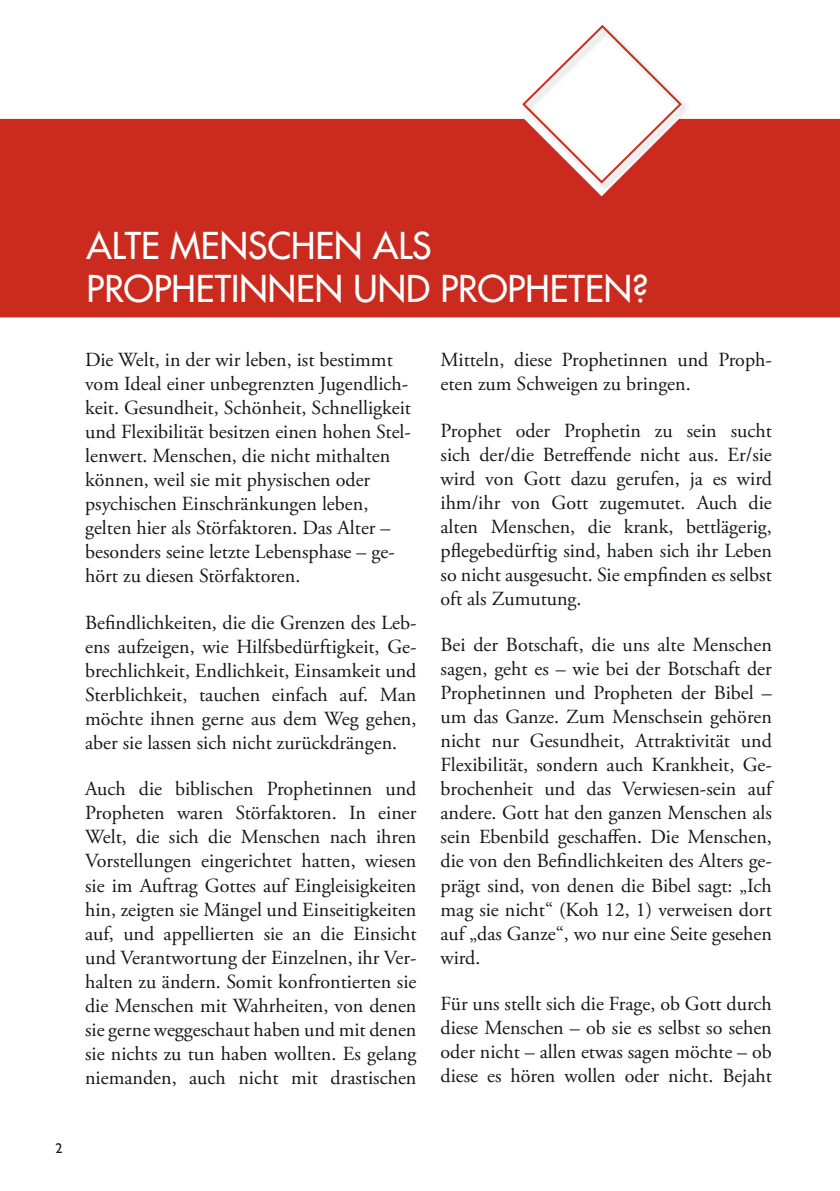
<style>
.page{position:relative;width:840px;height:1191px;background:#fff}
.page>*{position:absolute;margin:0;border:0;box-sizing:border-box;transform-origin:0 0}
.t1{font:500 36px/43.2px "Futura Std";color:#fff}
.t2{font:20px/24px "Adobe Garamond Pro";color:#151616;text-align:justify}
.t3{font:14px "Gill Sans";color:#151616}
</style>
<div class="page">
<div style="left:0;top:119px;width:839px;height:198px;background:#cb2b1e"></div>
<div style="left:519px;top:23px;width:171px;height:169px;background:#151616;opacity:.27"></div>
<svg style="left:520px;top:23px;width:163px;height:162px"></svg>
<p class="t3" style="left:55px;top:1140px;width:8px">2</p>
<h1 class="t1" style="left:86px;top:224px;width:375px">ALTE MENSCHEN ALS proPHETINNEN UND PROP</h1>
<h1 class="t1" style="left:525px;top:267px;width:124px">HETEN?</h1>
<p class="t2" style="left:85px;top:348px;width:327px;text-align:left">Die Welt, in der wir leben, ist bestimmt vom Ideal einer unbegrenzten Jugendlich&shy;keit. Gesundheit, Schönheit, Schnelligkeit und Flexibilität besitzen einen hohen Stel&shy;lenwert. Menschen, die nicht mithalten können, weil sie mit physischen oder psychischen Einschränkungen leben, gelten hier als Störfaktoren. Das Alter – besonders seine letzte Lebensphase – ge&shy;hört zu diesen Störfaktoren.</p>
<p class="t2" style="left:85px;top:611px;width:333px">Befindlichkeiten, die die Grenzen des Leb&shy;ens aufzeigen, wie Hilfsbedürftigkeit, Ge&shy;brechlichkeit, Endlichkeit, Einsamkeit und Sterblichkeit, tauchen einfach auf. Man möchte ihnen gerne aus dem Weg gehen, aber sie lassen sich nicht zurückdrängen.</p>
<p class="t2" style="left:85px;top:778px;width:333px">Auch die biblischen Prophetinnen und Propheten waren Störfaktoren. In einer Welt, die sich die Menschen nach ihren Vorstellungen eingerichtet hatten, wiesen sie im Auftrag Gottes auf Eingleisigkeiten hin, zeigten sie Mängel und Einseitigkeiten auf, und appellierten sie an die Einsicht und Verantwortung der Einzelnen, ihr Ver&shy;halten zu ändern. Somit konfrontierten sie die Menschen mit Wahrheiten, von denen sie gerne weggeschaut haben und mit denen sie nichts zu tun haben wollten. Es gelang niemanden, auch nicht mit drastischen</p>
<p class="t2" style="left:440px;top:348px;width:332px">Mitteln, diese Prophetinnen und Proph&shy;eten zum Schweigen zu bringen.</p>
<p class="t2" style="left:440px;top:419px;width:333px">Prophet oder Prophetin zu sein sucht sich der/die Betreffende nicht aus. Er/sie wird von Gott dazu gerufen, ja es wird ihm/ihr von Gott zugemutet. Auch die alten Menschen, die krank, bettlägerig, pflegebedürftig sind, haben sich ihr Leben so nicht ausgesucht. Sie empfinden es selbst oft als Zumutung.</p>
<p class="t2" style="left:440px;top:634px;width:333px">Bei der Botschaft, die uns alte Menschen sagen, geht es – wie bei der Botschaft der Prophetinnen und Propheten der Bibel – um das Ganze. Zum Menschsein gehören nicht nur Gesundheit, Attraktivität und Flexibilität, sondern auch Krankheit, Ge&shy;brochenheit und das Verwiesen-sein auf andere. Gott hat den ganzen Menschen als sein Ebenbild geschaffen. Die Menschen, die von den Befindlichkeiten des Alters ge&shy;prägt sind, von denen die Bibel sagt: „Ich mag sie nicht“ (Koh 12, 1) verweisen dort auf „das Ganze“, wo nur eine Seite gesehen wird.</p>
<p class="t2" style="left:440px;top:992px;width:333px">Für uns stellt sich die Frage, ob Gott durch diese Menschen – ob sie es selbst so sehen oder nicht – allen etwas sagen möchte – ob diese es hören wollen oder nicht. Bejaht</p>
</div>
